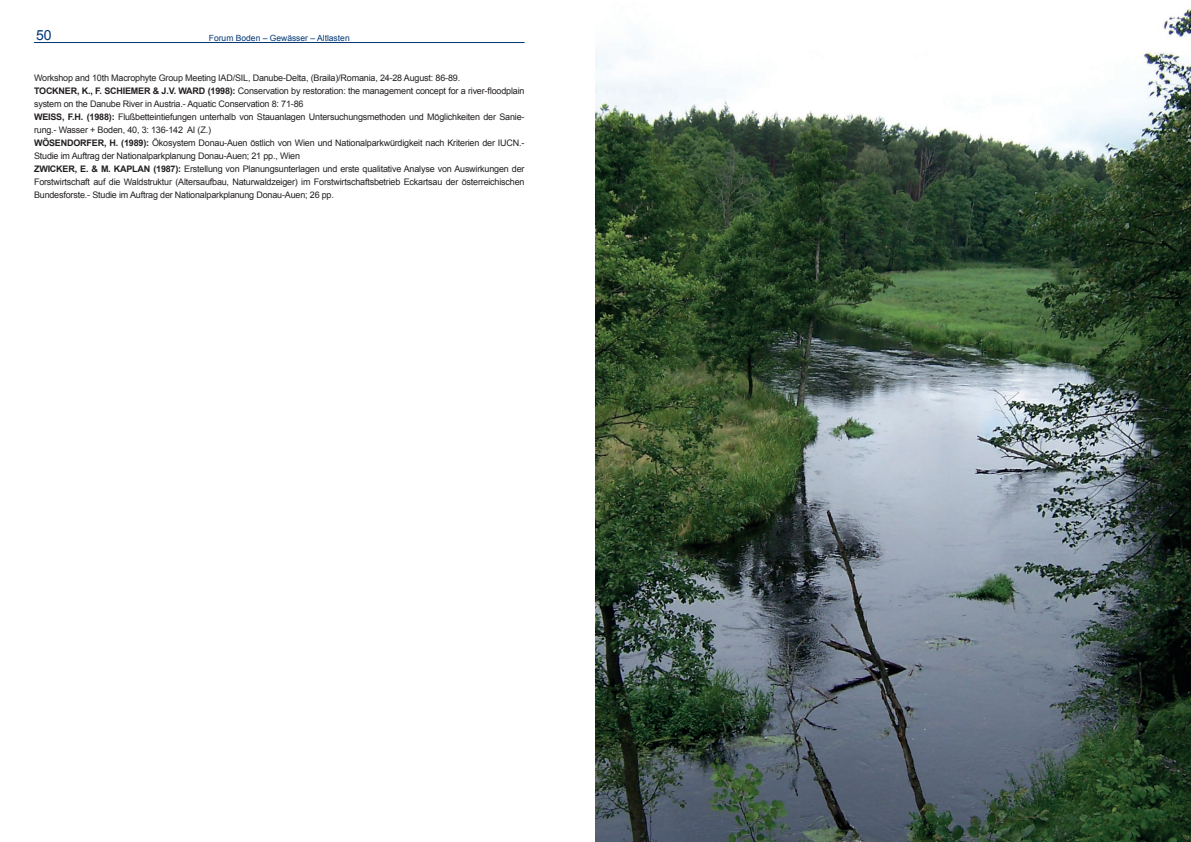
<style>
.page{position:relative;width:1191px;height:842px;background:#fff}
.page>*{position:absolute;margin:0;border:0;box-sizing:border-box;transform-origin:0 0}
.t1{font:14px "Arial";color:#013775}
.t2{font:9px/13px "Arial";letter-spacing:-.02em;color:#231f20}
.t3{font:700 9px "Arial";letter-spacing:-.02em;color:#231f20}
.t4{font:8.5px "Arial";color:#013775}
.s1{font-weight:700}
</style>
<div class="page">
<hr style="left:34px;top:42px;width:490px;height:1px;background:#013775">
<img style="left:595px;top:9px;width:596px;height:833px">
<h1 class="t1" style="left:36px;top:26px;width:17px">50</h1>
<p class="t4" style="left:209px;top:32px;width:142px">Forum Boden – Gewässer – Altlasten</p>
<p class="t2" style="left:34px;top:71px;width:427px">Workshop and 10th Macrophyte Group Meeting IAD/SIL, Danube-Delta, (Braila)/Romania, 24-28 August: 86-89.</p>
<p class="t3" style="left:34px;top:85px;width:32px">TOCKNER</p>
<p class="t3" style="left:77px;top:85px;width:56px">, K., F. SCHIEMER</p>
<p class="t2" style="left:34px;top:84px;width:492px;text-indent:119px"><span class="s1">&amp; J.V. WARD (1998):</span> Conservation by restoration: the management concept for a river-floodplain system on the Danube River in Austria.- Aquatic Conservation 8: 71-86<br><span class="s1">WEISS, F.H. (1988):</span> Flußbetteintiefungen unterhalb von Stauanlagen Untersuchungsmethoden und Möglichkeiten der Sanie&shy;rung.- Wasser + Boden, 40, 3: 136-142 AI (Z.)</p>
<p class="t3" style="left:34px;top:137px;width:23px">WÖSENDOR</p>
<p class="t2" style="left:34px;top:136px;width:492px;text-indent:53px"><span class="s1">FER, H. (1989):</span> Ökosystem Donau-Auen östlich von Wien und Nationalparkwürdigkeit nach Kriterien der IUCN.- Studie im Auftrag der Nationalparkplanung Donau-Auen; 21 pp., Wien<br><span class="s1">ZWICKER, E. &amp; M. KAPLAN (1987):</span> Erstellung von Planungsunterlagen und erste qualitative Analyse von Auswirkungen der Forstwirtschaft auf die Waldstruktur (Altersaufbau, Naturwaldzeiger) im Forstwirtschaftsbetrieb Eckartsau der österreichischen Bundesforste.- Studie im Auftrag der Nationalparkplanung Donau-Auen; 26 pp.</p>
</div>
